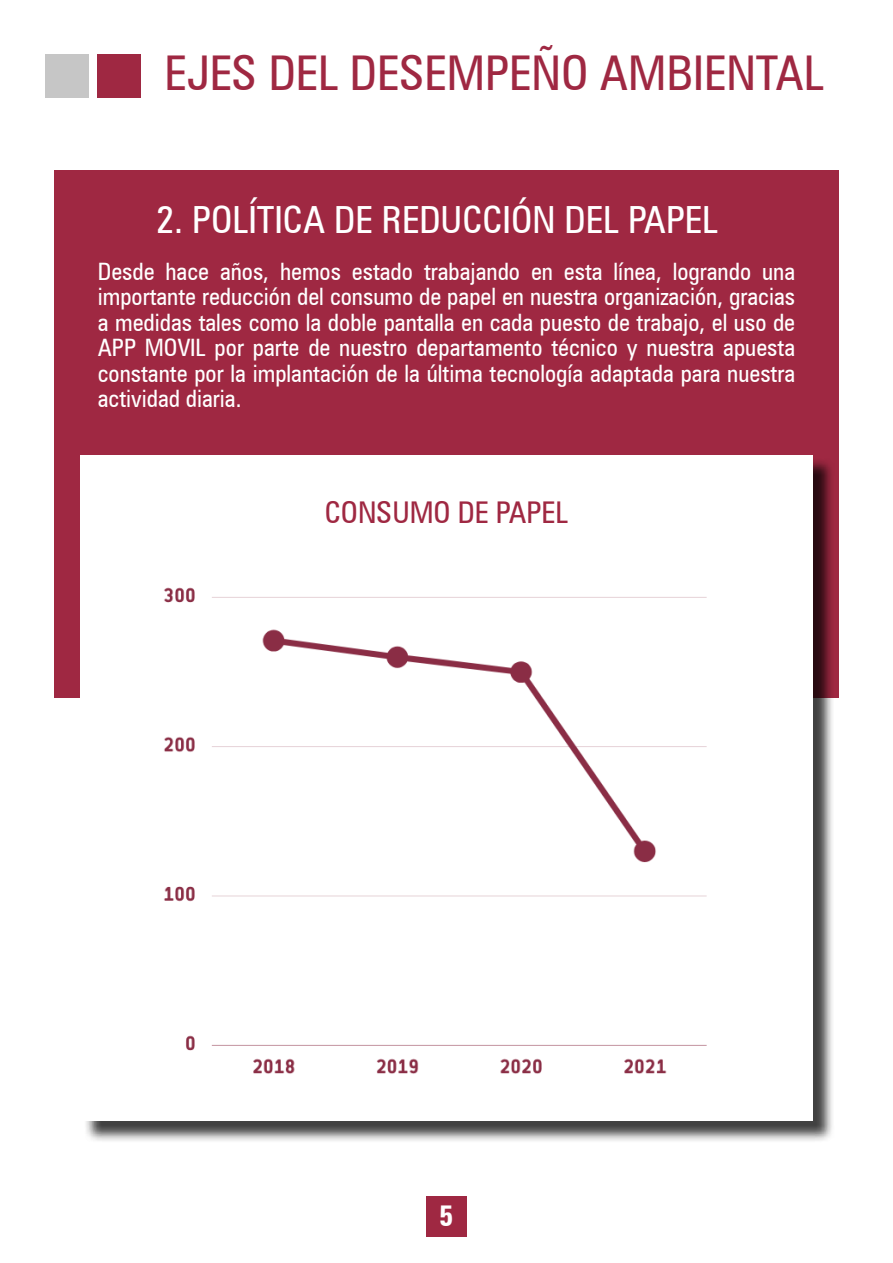
<style>
.page{position:relative;width:893px;height:1263px;background:#fff}
.page>*{position:absolute;margin:0;border:0;box-sizing:border-box;transform-origin:0 0}
.t1{font:condensed 48px "Zurich BT";color:#9f2842}
.t2{font:condensed 37.5px "Zurich BT";color:#fff}
.t3{font:condensed 30px "Zurich BT";color:#9f2842}
.t4{font:700 condensed 29.1px "Zurich BT";color:#fff}
.t5{font:condensed 24px/25.5px "Zurich BT";color:#fff;text-align:justify}
</style>
<div class="page">
<div style="left:54px;top:170px;width:785px;height:527px;background:#9f2842"></div>
<div style="left:45px;top:54px;width:44px;height:44px;background:#c6c6c6"></div>
<div style="left:97px;top:54px;width:44px;height:44px;background:#9f2842"></div>
<div style="left:426px;top:1196px;width:41px;height:41px;background:#9f2842"></div>
<div style="left:83px;top:458px;width:752px;height:685px;background:#000;opacity:.75"></div>
<div style="left:80px;top:455px;width:733px;height:665px;background:#fff"></div>
<img style="left:164px;top:587px;width:543px;height:487px">
<h1 class="t1" style="left:164px;top:44px;width:661px">EJES DEL DESEMPEÑO AMBIENTAL</h1>
<h2 class="t2" style="left:156px;top:196px;width:563px">2. POLÍTICA DE REDUCCIÓN DEL PAPEL</h2>
<p class="t5" style="left:98px;top:258px;width:699px">Desde hace años, hemos estado trabajando en esta línea, logrando una importante reducción del consumo de papel en nuestra organización, gracias a medidas tales como la doble pantalla en cada puesto de trabajo, el uso de APP MOVIL por parte de nuestro departamento técnico y nuestra apuesta constante por la implantación de la última tecnología adaptada para nuestra actividad diaria.</p>
<p class="t3" style="left:325px;top:494px;width:245px">CONSUMO DE PAPEL</p>
<p class="t4" style="left:439px;top:1198px;width:16px">5</p>
</div>
